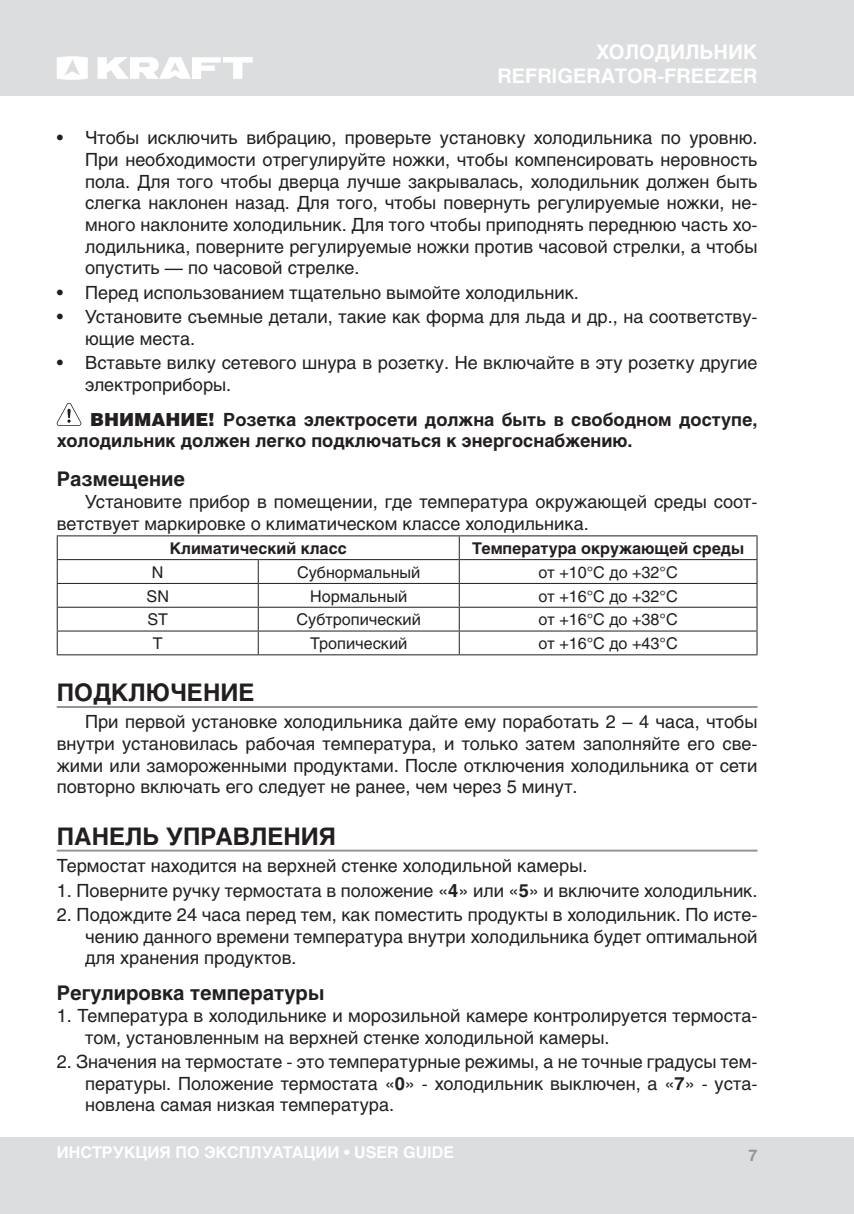
<style>
.page{position:relative;width:854px;height:1214px;background:#fff}
.page>*{position:absolute;margin:0;border:0;box-sizing:border-box;transform-origin:0 0}
.t1{font:700 24px "Helios C";color:#231f20}
.t2{font:700 20px "Helios C";color:#231f20}
.t3{font:700 20px/24px "Helios";color:#fff;text-align:right}
.t4{font:18px/21.6px "Helios";color:#231f20;text-align:justify}
.t5{font:700 18px/21.6px "Helios";color:#231f20}
.t6{font:16px "Helios";color:#231f20}
.t7{font:700 16px "Helios";color:#231f20}
.t8{font:700 16px "Helios";color:#fff}
.t9{font:700 16px "Helios";color:#939598}
.s1{font-weight:900}
.s2{font-weight:700}
</style>
<div class="page">
<div style="left:0;top:0;width:853px;height:95px;background:#dcdddf"></div>
<div style="left:0;top:1137px;width:853px;height:76px;background:#dcdddf"></div>
<svg style="left:57px;top:56px;width:31px;height:24px"></svg>
<svg style="left:97px;top:57px;width:155px;height:22px"></svg>
<hr style="left:57px;top:706px;width:700px;height:2px;background:#939598">
<hr style="left:57px;top:849px;width:700px;height:2px;background:#939598">
<svg style="left:57px;top:403px;width:24px;height:23px"></svg>
<hr style="left:57px;top:535px;width:201px;height:1px;background:#231f20">
<hr style="left:258px;top:535px;width:201px;height:1px;background:#231f20">
<hr style="left:459px;top:535px;width:298px;height:1px;background:#231f20">
<hr style="left:57px;top:559px;width:201px;height:1px;background:#231f20">
<hr style="left:258px;top:559px;width:201px;height:1px;background:#231f20">
<hr style="left:459px;top:559px;width:298px;height:1px;background:#231f20">
<hr style="left:57px;top:583px;width:201px;height:1px;background:#231f20">
<hr style="left:258px;top:583px;width:201px;height:1px;background:#231f20">
<hr style="left:459px;top:583px;width:298px;height:1px;background:#231f20">
<hr style="left:57px;top:606px;width:201px;height:1px;background:#231f20">
<hr style="left:258px;top:606px;width:201px;height:1px;background:#231f20">
<hr style="left:459px;top:606px;width:298px;height:1px;background:#231f20">
<hr style="left:57px;top:630px;width:201px;height:1px;background:#231f20">
<svg style="left:57px;top:536px;width:1px;height:118px"></svg>
<hr style="left:258px;top:630px;width:201px;height:1px;background:#231f20">
<svg style="left:258px;top:560px;width:1px;height:94px"></svg>
<hr style="left:459px;top:630px;width:298px;height:1px;background:#231f20">
<svg style="left:458px;top:536px;width:1px;height:118px"></svg>
<svg style="left:756px;top:536px;width:1px;height:118px"></svg>
<hr style="left:57px;top:654px;width:201px;height:1px;background:#231f20">
<hr style="left:258px;top:654px;width:201px;height:1px;background:#231f20">
<hr style="left:459px;top:654px;width:298px;height:1px;background:#231f20">
<p class="t3" style="left:497px;top:40px;width:261px">ХОЛОДИЛЬНИК<br>REFRIGERATOR-FREEZER</p>
<p class="t4" style="left:85px;top:127px;width:673px;text-indent:-28px">• Чтобы исключить вибрацию, проверьте установку холодильника по уровню.<br>При необходимости отрегулируйте ножки, чтобы компенсировать неровность пола. Для того чтобы дверца лучше закрывалась, холодильник должен быть слегка наклонен назад. Для того, чтобы повернуть регулируемые ножки, не&shy;много наклоните холодильник. Для того чтобы приподнять переднюю часть хо&shy;лодильника, поверните регулируемые ножки против часовой стрелки, а чтобы опустить — по часовой стрелке.</p>
<p class="t4" style="left:57px;top:281px;width:523px">• Перед использованием тщательно вымойте холодильник.</p>
<p class="t4" style="left:85px;top:306px;width:673px;text-indent:-28px">• Установите съемные детали, такие как форма для льда и др., на соответству&shy;ющие места.</p>
<p class="t4" style="left:85px;top:352px;width:673px;text-indent:-28px">• Вставьте вилку сетевого шнура в розетку. Не включайте в эту розетку другие электроприборы.</p>
<p class="t5" style="left:57px;top:408px;width:702px;text-indent:33px"><span class="s1">ВНИМАНИЕ!</span> Розетка электросети должна быть в свободном доступе, холодильник должен легко подключаться к энергоснабжению.</p>
<p class="t2" style="left:57px;top:467px;width:130px">Размещение</p>
<p class="t4" style="left:57px;top:490px;width:702px;text-indent:28px">Установите прибор в помещении, где температура окружающей среды соот&shy;ветствует маркировке о климатическом классе холодильника.</p>
<p class="t7" style="left:170px;top:539px;width:178px">Климатический класс</p>
<p class="t7" style="left:472px;top:539px;width:273px">Температура окружающей среды</p>
<p class="t6" style="left:152px;top:562px;width:13px">N</p>
<p class="t6" style="left:297px;top:562px;width:125px">Субнормальный</p>
<p class="t6" style="left:538px;top:562px;width:141px">от +10°C до +32°C</p>
<p class="t6" style="left:146px;top:586px;width:24px">SN</p>
<p class="t6" style="left:310px;top:586px;width:98px">Нормальный</p>
<p class="t6" style="left:538px;top:586px;width:141px">от +16°C до +32°C</p>
<p class="t6" style="left:147px;top:610px;width:22px">ST</p>
<p class="t6" style="left:296px;top:610px;width:126px">Субтропический</p>
<p class="t6" style="left:538px;top:610px;width:141px">от +16°C до +38°C</p>
<p class="t6" style="left:153px;top:634px;width:11px">T</p>
<p class="t6" style="left:310px;top:634px;width:99px">Тропический</p>
<p class="t6" style="left:538px;top:634px;width:141px">от +16°C до +43°C</p>
<h1 class="t1" style="left:57px;top:678px;width:199px">ПОДКЛЮЧЕНИЕ</h1>
<p class="t4" style="left:57px;top:711px;width:702px;text-indent:28px">При первой установке холодильника дайте ему поработать 2 – 4 часа, чтобы внутри установилась рабочая температура, и только затем заполняйте его све&shy;жими или замороженными продуктами. После отключения холодильника от сети повторно включать его следует не ранее, чем через 5 минут.</p>
<h1 class="t1" style="left:57px;top:822px;width:281px">ПАНЕЛЬ УПРАВЛЕНИЯ</h1>
<p class="t4" style="left:57px;top:854px;width:532px">Термостат находится на верхней стенке холодильной камеры.</p>
<p class="t4" style="left:57px;top:879px;width:702px">1. Поверните ручку термостата в положение «<span class="s2">4</span>» или «<span class="s2">5</span>» и включите холодильник.</p>
<p class="t4" style="left:85px;top:903px;width:673px;text-indent:-28px">2. Подождите 24 часа перед тем, как поместить продукты в холодильник. По исте&shy;чению данного времени температура внутри холодильника будет оптимальной для хранения продуктов.</p>
<p class="t2" style="left:57px;top:981px;width:269px">Регулировка температуры</p>
<p class="t4" style="left:85px;top:1004px;width:673px;text-indent:-28px">1. Температура в холодильнике и морозильной камере контролируется термоста&shy;том, установленным на верхней стенке холодильной камеры.</p>
<p class="t4" style="left:85px;top:1050px;width:673px;text-indent:-28px">2. Значения на термостате - это температурные режимы, а не точные градусы тем&shy;пературы. Положение термостата «<span class="s2">0</span>» - холодильник выключен, а «<span class="s2">7</span>» - уста&shy;новлена самая низкая температура.</p>
<p class="t8" style="left:57px;top:1143px;width:399px">ИНСТРУКЦИЯ ПО ЭКСПЛУАТАЦИИ • USER GUIDE</p>
<p class="t9" style="left:748px;top:1145px;width:10px">7</p>
</div>
